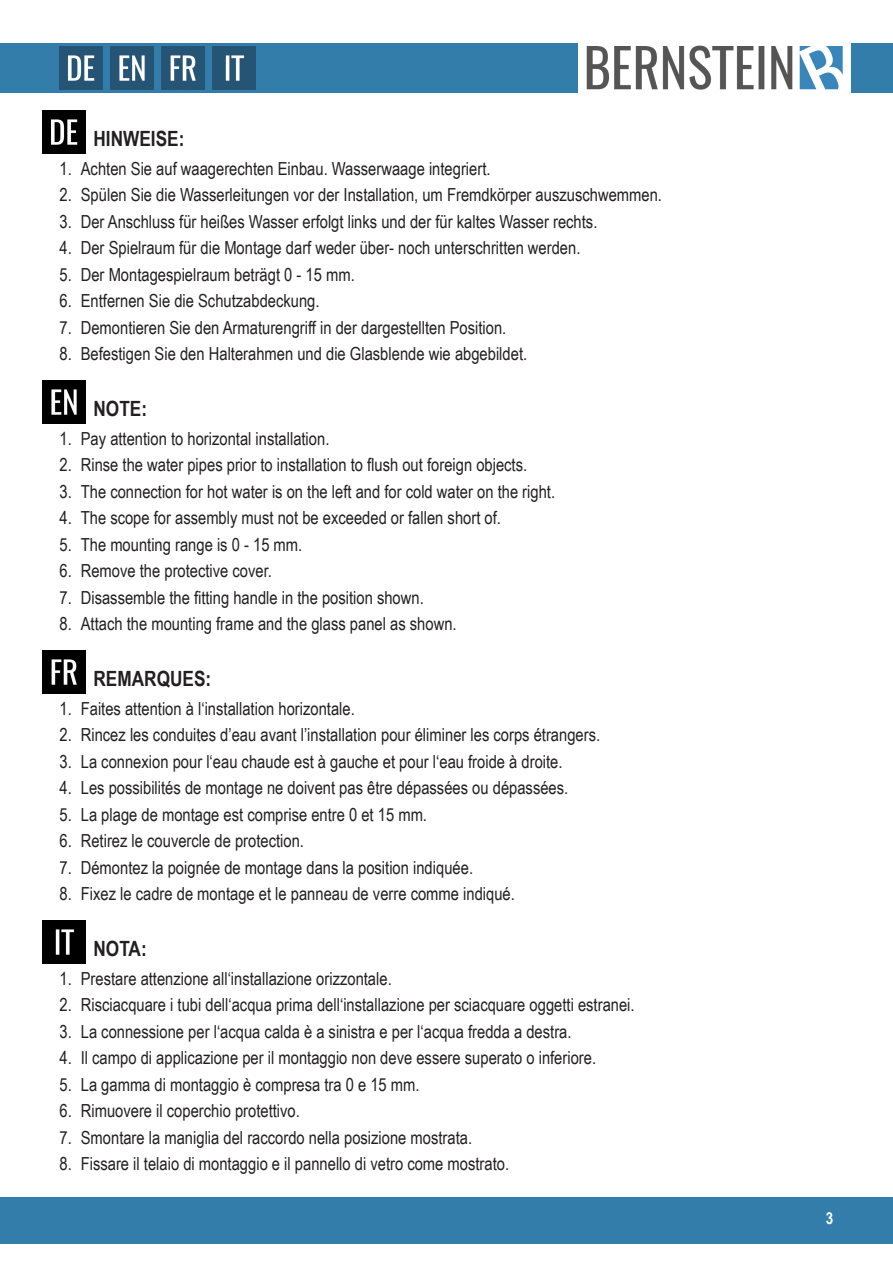
<style>
.page{position:relative;width:893px;height:1263px;background:#fff}
.page>*{position:absolute;margin:0;border:0;box-sizing:border-box;transform-origin:0 0}
.Überschrift{font:700 21px "Arial Narrow";color:#231f20}
.Fließtext{font:18px "Arial Narrow";color:#231f20}
.t1{font:700 16.5px "Arial Narrow";color:#fff}
</style>
<div class="page">
<div style="left:0;top:43px;width:893px;height:50px;background:#337dab"></div>
<div style="left:0;top:1197px;width:893px;height:47px;background:#337dab"></div>
<img style="left:578px;top:43px;width:272px;height:50px">
<img style="left:60px;top:47px;width:42px;height:42px">
<img style="left:111px;top:47px;width:42px;height:42px">
<img style="left:162px;top:47px;width:42px;height:42px">
<img style="left:213px;top:47px;width:42px;height:42px">
<img style="left:43px;top:111px;width:42px;height:42px">
<img style="left:43px;top:651px;width:42px;height:42px">
<img style="left:43px;top:381px;width:42px;height:42px">
<img style="left:43px;top:921px;width:42px;height:42px">
<p class="Überschrift" style="left:94px;top:123px;width:92px">HINWEISE:</p>
<p class="Fließtext" style="left:60px;top:155px;width:432px">1. Achten Sie auf waagerechten Einbau. Wasserwaage integriert.</p>
<p class="Fließtext" style="left:60px;top:182px;width:604px">2. Spülen Sie die Wasserleitungen vor der Installation, um Fremdkörper auszuschwemmen.</p>
<p class="Fließtext" style="left:60px;top:208px;width:539px">3. Der Anschluss für heißes Wasser erfolgt links und der für kaltes Wasser rechts.</p>
<p class="Fließtext" style="left:60px;top:235px;width:522px">4. Der Spielraum für die Montage darf weder über- noch unterschritten werden.</p>
<p class="Fließtext" style="left:60px;top:261px;width:297px">5. Der Montagespielraum beträgt 0 - 15 mm.</p>
<p class="Fließtext" style="left:60px;top:288px;width:262px">6. Entfernen Sie die Schutzabdeckung.</p>
<p class="Fließtext" style="left:60px;top:314px;width:448px">7. Demontieren Sie den Armaturengriff in der dargestellten Position.</p>
<p class="Fließtext" style="left:60px;top:341px;width:469px">8. Befestigen Sie den Halterahmen und die Glasblende wie abgebildet.</p>
<p class="Überschrift" style="left:94px;top:393px;width:55px">NOTE:</p>
<p class="Fließtext" style="left:60px;top:425px;width:271px">1. Pay attention to horizontal installation.</p>
<p class="Fließtext" style="left:60px;top:452px;width:469px">2. Rinse the water pipes prior to installation to flush out foreign objects.</p>
<p class="Fließtext" style="left:60px;top:478px;width:497px">3. The connection for hot water is on the left and for cold water on the right.</p>
<p class="Fließtext" style="left:60px;top:505px;width:443px">4. The scope for assembly must not be exceeded or fallen short of.</p>
<p class="Fließtext" style="left:60px;top:531px;width:244px">5. The mounting range is 0 - 15 mm.</p>
<p class="Fließtext" style="left:60px;top:558px;width:214px">6. Remove the protective cover.</p>
<p class="Fließtext" style="left:60px;top:584px;width:366px">7. Disassemble the fitting handle in the position shown.</p>
<p class="Fließtext" style="left:60px;top:611px;width:399px">8. Attach the mounting frame and the glass panel as shown.</p>
<p class="Überschrift" style="left:94px;top:663px;width:119px">REMARQUES:</p>
<p class="Fließtext" style="left:60px;top:695px;width:297px">1. Faites attention à l‘installation horizontale.</p>
<p class="Fließtext" style="left:60px;top:722px;width:542px">2. Rincez les conduites d’eau avant l’installation pour éliminer les corps étrangers.</p>
<p class="Fließtext" style="left:60px;top:748px;width:504px">3. La connexion pour l‘eau chaude est à gauche et pour l‘eau froide à droite.</p>
<p class="Fließtext" style="left:60px;top:775px;width:510px">4. Les possibilités de montage ne doivent pas être dépassées ou dépassées.</p>
<p class="Fließtext" style="left:60px;top:801px;width:369px">5. La plage de montage est comprise entre 0 et 15 mm.</p>
<p class="Fließtext" style="left:60px;top:828px;width:246px">6. Retirez le couvercle de protection.</p>
<p class="Fließtext" style="left:60px;top:854px;width:415px">7. Démontez la poignée de montage dans la position indiquée.</p>
<p class="Fließtext" style="left:60px;top:881px;width:457px">8. Fixez le cadre de montage et le panneau de verre comme indiqué.</p>
<p class="Überschrift" style="left:94px;top:933px;width:55px">NOTA:</p>
<p class="Fließtext" style="left:60px;top:965px;width:334px">1. Prestare attenzione all‘installazione orizzontale.</p>
<p class="Fließtext" style="left:60px;top:992px;width:577px">2. Risciacquare i tubi dell‘acqua prima dell‘installazione per sciacquare oggetti estranei.</p>
<p class="Fließtext" style="left:60px;top:1018px;width:513px">3. La connessione per l‘acqua calda è a sinistra e per l‘acqua fredda a destra.</p>
<p class="Fließtext" style="left:60px;top:1045px;width:538px">4. Il campo di applicazione per il montaggio non deve essere superato o inferiore.</p>
<p class="Fließtext" style="left:60px;top:1071px;width:362px">5. La gamma di montaggio è compresa tra 0 e 15 mm.</p>
<p class="Fließtext" style="left:60px;top:1098px;width:242px">6. Rimuovere il coperchio protettivo.</p>
<p class="Fließtext" style="left:60px;top:1124px;width:414px">7. Smontare la maniglia del raccordo nella posizione mostrata.</p>
<p class="Fließtext" style="left:60px;top:1151px;width:451px">8. Fissare il telaio di montaggio e il pannello di vetro come mostrato.</p>
<p class="t1" style="left:826px;top:1206px;width:9px">3</p>
</div>
